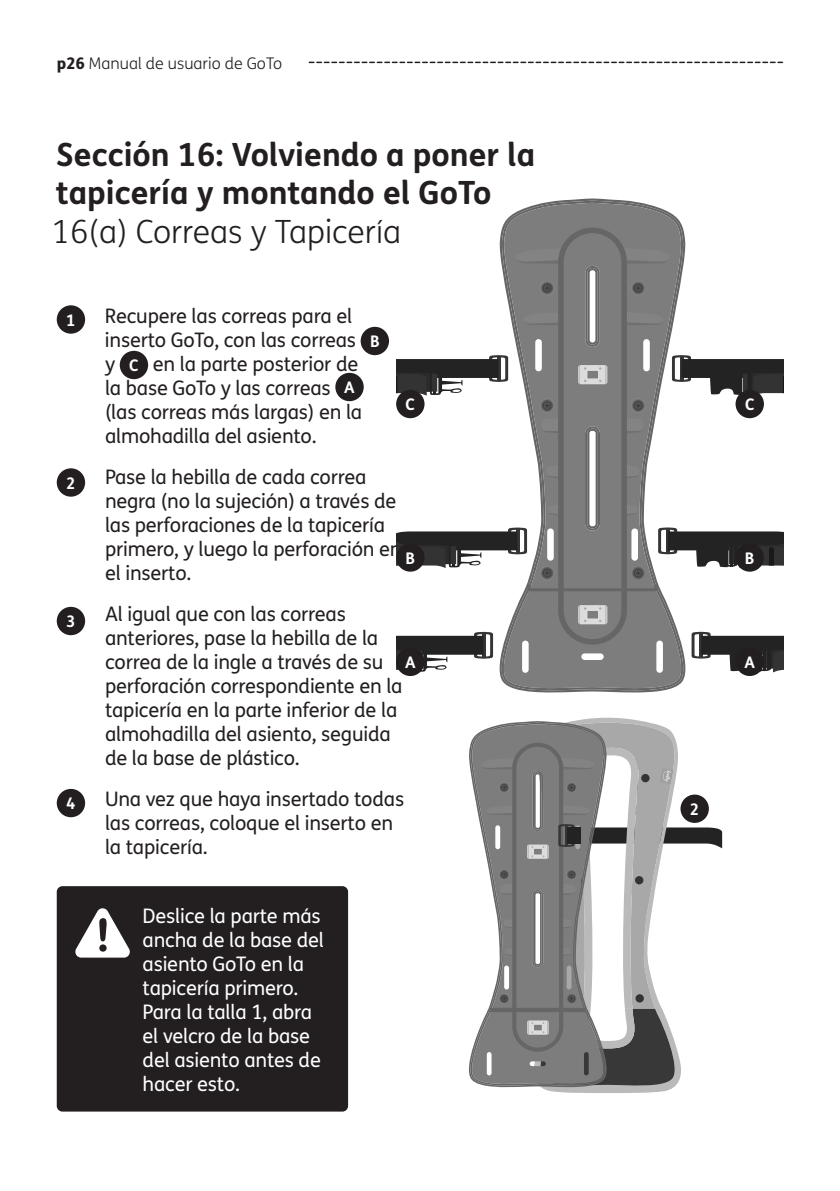
<style>
.page{position:relative;width:840px;height:1191px;background:#fff}
.page>*{position:absolute;margin:0;border:0;box-sizing:border-box;transform-origin:0 0}
.t1{font:700 32px/38.4px "FS Me";color:#231f20}
.t2{font:300 32px "FS Me";color:#231f20}
.t3{font:20px/24px "FS Me";letter-spacing:-.01em;color:#231f20}
.t4{font:20px/24px "FS Me";letter-spacing:-.01em;color:#fff}
.t5{font:300 16px "FS Me";color:#231f20}
.t6{font:700 16px "FS Me";color:#fff}
.s1{font-weight:800}
.s2{font-weight:700;font-size:16px;color:#fff}
</style>
<div class="page">
<svg style="left:309px;top:62px;width:473px;height:1px"></svg>
<div style="left:360px;top:327px;width:29px;height:28px;background:#231f20;border-radius:50%"></div>
<div style="left:120px;top:351px;width:28px;height:28px;background:#231f20;border-radius:50%"></div>
<div style="left:335px;top:373px;width:28px;height:28px;background:#231f20;border-radius:50%"></div>
<div style="left:57px;top:305px;width:28px;height:29px;background:#231f20;border-radius:50%"></div>
<div style="left:57px;top:468px;width:28px;height:28px;background:#231f20;border-radius:50%"></div>
<div style="left:57px;top:607px;width:28px;height:28px;background:#231f20;border-radius:50%"></div>
<div style="left:57px;top:789px;width:28px;height:28px;background:#231f20;border-radius:50%"></div>
<svg style="left:500px;top:201px;width:183px;height:79px"></svg>
<svg style="left:396px;top:355px;width:107px;height:41px"></svg>
<svg style="left:396px;top:531px;width:107px;height:37px"></svg>
<svg style="left:681px;top:355px;width:102px;height:41px"></svg>
<svg style="left:681px;top:531px;width:101px;height:37px"></svg>
<svg style="left:503px;top:203px;width:178px;height:385px;fill:#7d7d7d"></svg>
<svg style="left:515px;top:248px;width:45px;height:16px"></svg>
<svg style="left:522px;top:312px;width:36px;height:13px"></svg>
<svg style="left:626px;top:312px;width:37px;height:13px"></svg>
<svg style="left:624px;top:248px;width:46px;height:16px"></svg>
<svg style="left:544px;top:465px;width:14px;height:14px"></svg>
<svg style="left:546px;top:504px;width:12px;height:11px"></svg>
<svg style="left:626px;top:465px;width:14px;height:14px"></svg>
<svg style="left:626px;top:504px;width:12px;height:11px"></svg>
<svg style="left:539px;top:418px;width:19px;height:15px"></svg>
<svg style="left:626px;top:418px;width:19px;height:15px"></svg>
<div style="left:539px;top:280px;width:15px;height:16px;background:#838383;border-radius:50%"></div>
<svg style="left:540px;top:282px;width:13px;height:12px"></svg>
<svg style="left:541px;top:282px;width:11px;height:12px"></svg>
<svg style="left:543px;top:284px;width:8px;height:8px"></svg>
<div style="left:539px;top:398px;width:15px;height:15px;background:#838383;border-radius:50%"></div>
<svg style="left:540px;top:399px;width:13px;height:13px"></svg>
<div style="left:541px;top:400px;width:11px;height:11px;background:#565656;border-radius:50%"></div>
<div style="left:543px;top:401px;width:8px;height:9px;background:#494949;border-radius:50%"></div>
<svg style="left:543px;top:402px;width:7px;height:7px"></svg>
<div style="left:539px;top:565px;width:15px;height:16px;background:#838383;border-radius:50%"></div>
<svg style="left:540px;top:566px;width:13px;height:13px"></svg>
<svg style="left:541px;top:567px;width:11px;height:11px"></svg>
<svg style="left:543px;top:569px;width:8px;height:8px"></svg>
<div style="left:630px;top:280px;width:15px;height:16px;background:#838383;border-radius:50%"></div>
<svg style="left:631px;top:282px;width:13px;height:12px"></svg>
<svg style="left:632px;top:282px;width:11px;height:12px"></svg>
<svg style="left:633px;top:284px;width:9px;height:8px"></svg>
<svg style="left:634px;top:284px;width:7px;height:7px"></svg>
<svg style="left:635px;top:286px;width:5px;height:4px"></svg>
<div style="left:630px;top:398px;width:15px;height:15px;background:#838383;border-radius:50%"></div>
<svg style="left:631px;top:399px;width:13px;height:13px"></svg>
<div style="left:632px;top:400px;width:11px;height:11px;background:#565656;border-radius:50%"></div>
<svg style="left:633px;top:401px;width:9px;height:9px"></svg>
<svg style="left:634px;top:402px;width:7px;height:7px"></svg>
<svg style="left:631px;top:566px;width:13px;height:13px"></svg>
<svg style="left:632px;top:567px;width:11px;height:11px"></svg>
<svg style="left:633px;top:569px;width:9px;height:8px"></svg>
<svg style="left:634px;top:569px;width:7px;height:7px"></svg>
<svg style="left:635px;top:571px;width:5px;height:4px"></svg>
<div style="left:558px;top:227px;width:68px;height:417px;border:6px solid #666;border-radius:32px"></div>
<div style="left:535px;top:339px;width:6px;height:32px;background:#fff;border-radius:3px"></div>
<div style="left:643px;top:339px;width:6px;height:32px;background:#fff;border-radius:3px"></div>
<div style="left:547px;top:528px;width:6px;height:32px;background:#fff;border-radius:3px"></div>
<div style="left:631px;top:528px;width:6px;height:32px;background:#fff;border-radius:3px"></div>
<svg style="left:577px;top:365px;width:30px;height:19px"></svg>
<svg style="left:396px;top:588px;width:386px;height:105px"></svg>
<svg style="left:542px;top:717px;width:131px;height:376px"></svg>
<svg style="left:469px;top:721px;width:253px;height:367px"></svg>
<div style="left:396px;top:647px;width:28px;height:29px;background:#231f20;border-radius:50%"></div>
<div style="left:735px;top:647px;width:28px;height:29px;background:#231f20;border-radius:50%"></div>
<div style="left:396px;top:390px;width:28px;height:28px;background:#231f20;border-radius:50%"></div>
<div style="left:735px;top:390px;width:28px;height:28px;background:#231f20;border-radius:50%"></div>
<div style="left:396px;top:543px;width:28px;height:28px;background:#231f20;border-radius:50%"></div>
<div style="left:735px;top:543px;width:28px;height:28px;background:#231f20;border-radius:50%"></div>
<div style="left:57px;top:886px;width:291px;height:225px;background:#231f20;border-radius:6px"></div>
<svg style="left:75px;top:908px;width:55px;height:49px"></svg>
<p class="t5" style="left:57px;top:52px;width:227px"><span class="s1">p26</span> Manual de usuario de GoTo</p>
<h1 class="t1" style="left:56px;top:134px;width:480px">Sección 16: Volviendo a poner la tapicería y montando el GoTo</h1>
<h1 class="t2" style="left:52px;top:209px;width:350px">16(a) Correas y Tapicería</h1>
<p class="t3" style="left:105px;top:304px;width:276px">Recupere las correas para el inserto GoTo, con las correas <span class="s2">B </span>y <span class="s2">C</span> en la parte posterior de<br>la base GoTo y las correas <span class="s2">A </span>(las correas más largas) en la almohadilla del asiento.</p>
<p class="t3" style="left:105px;top:465px;width:298px">Pase la hebilla de cada correa negra (no la sujeción) a través de las perforaciones de la tapicería primero, y luego la perforación en el inserto.</p>
<p class="t3" style="left:105px;top:602px;width:299px">Al igual que con las correas anteriores, pase la hebilla de la correa de la ingle a través de su perforación correspondiente en la tapicería en la parte inferior de la almohadilla del asiento, seguida de la base de plástico.</p>
<p class="t3" style="left:105px;top:787px;width:300px">Una vez que haya insertado todas las correas, coloque el inserto en la tapicería.</p>
<p class="t6" style="left:66px;top:307px;width:11px">1</p>
<p class="t6" style="left:405px;top:392px;width:11px">C</p>
<p class="t6" style="left:744px;top:392px;width:11px">C</p>
<p class="t6" style="left:66px;top:470px;width:11px">2</p>
<p class="t6" style="left:405px;top:545px;width:11px">B</p>
<p class="t6" style="left:744px;top:545px;width:11px">B</p>
<p class="t6" style="left:66px;top:609px;width:11px">3</p>
<p class="t6" style="left:405px;top:650px;width:12px">A</p>
<p class="t6" style="left:744px;top:650px;width:12px">A</p>
<p class="t6" style="left:66px;top:791px;width:11px">4</p>
<p class="t6" style="left:689px;top:796px;width:11px">2</p>
<p class="t4" style="left:142px;top:904px;width:183px">Deslice la parte más ancha de la base del asiento GoTo en la tapicería primero.<br>Para la talla 1, abra el velcro de la base del asiento antes de hacer esto.</p>
</div>
